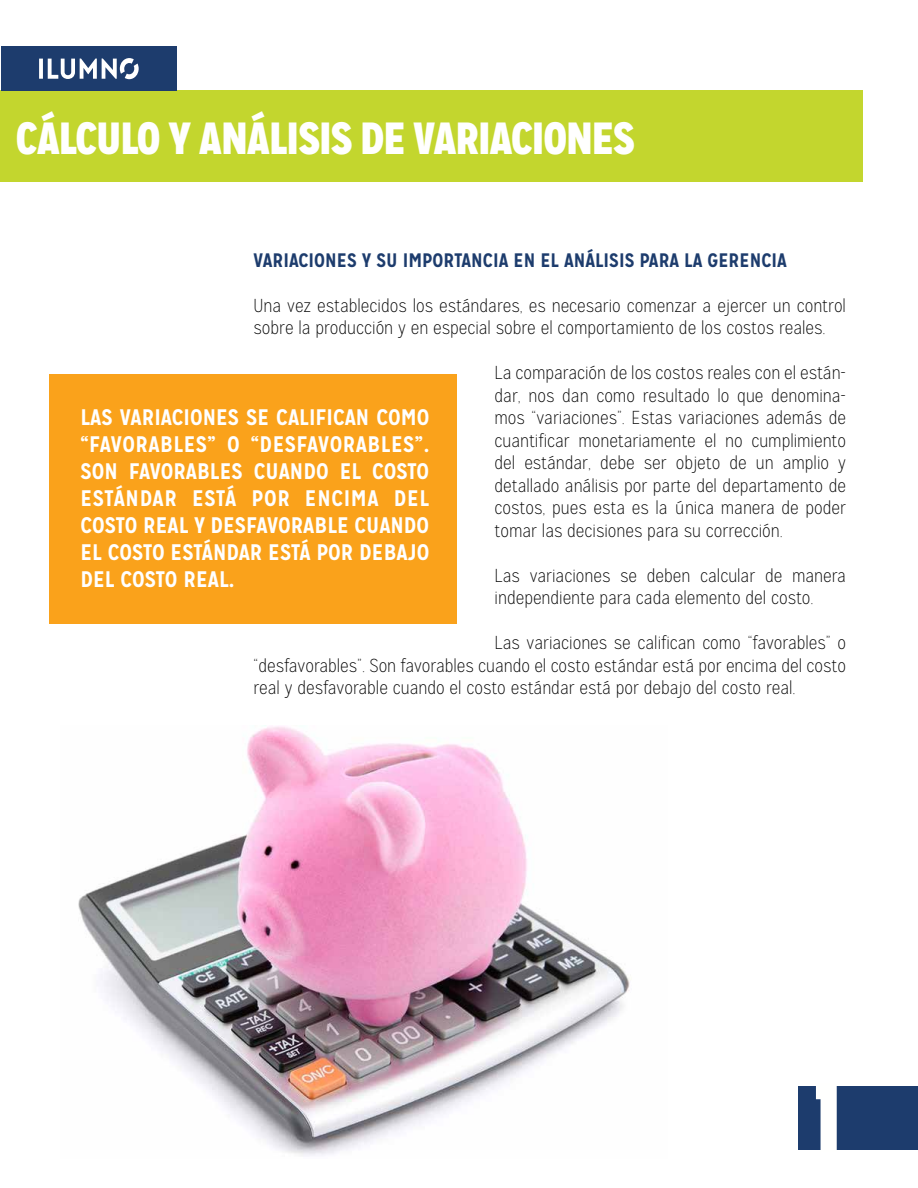
<style>
.page{position:relative;width:918px;height:1188px;background:#fff}
.page>*{position:absolute;margin:0;border:0;box-sizing:border-box;transform-origin:0 0}
.t1{font:900 97.5px "Mission Gothic";color:#fffffe}
.t2{font:900 45px "Mission Gothic";letter-spacing:-.01em;color:#fffffe}
.t3{font:700 22.5px/27px "Mission Gothic";color:#fff;text-align:justify}
.t4{font:700 19.5px "Mission Gothic";color:#1d3c6d}
.t5{font:100 18.75px/22.5px "Mission Gothic";color:#000}
</style>
<div class="page">
<img style="left:78px;top:726px;width:552px;height:430px">
<div style="left:0;top:90px;width:862px;height:92px;background:#c3d62e"></div>
<div style="left:1px;top:46px;width:176px;height:45px;background:#1d3c6d"></div>
<svg style="left:39px;top:58px;width:100px;height:21px"></svg>
<div style="left:798px;top:1087px;width:120px;height:63px;background:#1d3c6d"></div>
<div style="left:50px;top:374px;width:407px;height:250px;background:#faa21b"></div>
<h2 class="t2" style="left:16px;top:109px;width:620px">CÁLCULO Y ANÁLISIS DE VARIACIONES</h2>
<p class="t4" style="left:254px;top:248px;width:535px">VARIACIONES Y SU IMPORTANCIA EN EL ANÁLISIS PARA LA GERENCIA</p>
<p class="t5" style="left:254px;top:294px;width:594px">Una vez establecidos los estándares, es necesario comenzar a ejercer un control sobre la producción y en especial sobre el comportamiento de los costos reales.</p>
<p class="t5" style="left:495px;top:362px;width:353px;text-align:justify">La comparación de los costos reales con el están&shy;dar, nos dan como resultado lo que denomina&shy;mos “variaciones”. Estas variaciones además de cuantificar monetariamente el no cumplimiento del estándar, debe ser objeto de un amplio y detallado análisis por parte del departamento de costos, pues esta es la única manera de poder tomar las decisiones para su corrección.</p>
<p class="t5" style="left:495px;top:564px;width:353px">Las variaciones se deben calcular de manera independiente para cada elemento del costo.</p>
<p class="t5" style="left:254px;top:632px;width:594px;text-align:justify;text-indent:241px">Las variaciones se califican como “favorables” o “desfavorables”. Son favorables cuando el costo estándar está por encima del costo real y desfavorable cuando el costo estándar está por debajo del costo real.</p>
<p class="t3" style="left:81px;top:404px;width:350px">LAS VARIACIONES SE CALIFICAN COMO “FAVORABLES” O “DESFAVORABLES”.<br>SON FAVORABLES CUANDO EL COSTO ESTÁNDAR ESTÁ POR ENCIMA DEL COSTO REAL Y DESFAVORABLE CUANDO EL COSTO ESTÁNDAR ESTÁ POR DEBAJO DEL COSTO REAL.</p>
<h1 class="t1" style="left:814px;top:1054px;width:29px">1</h1>
</div>
